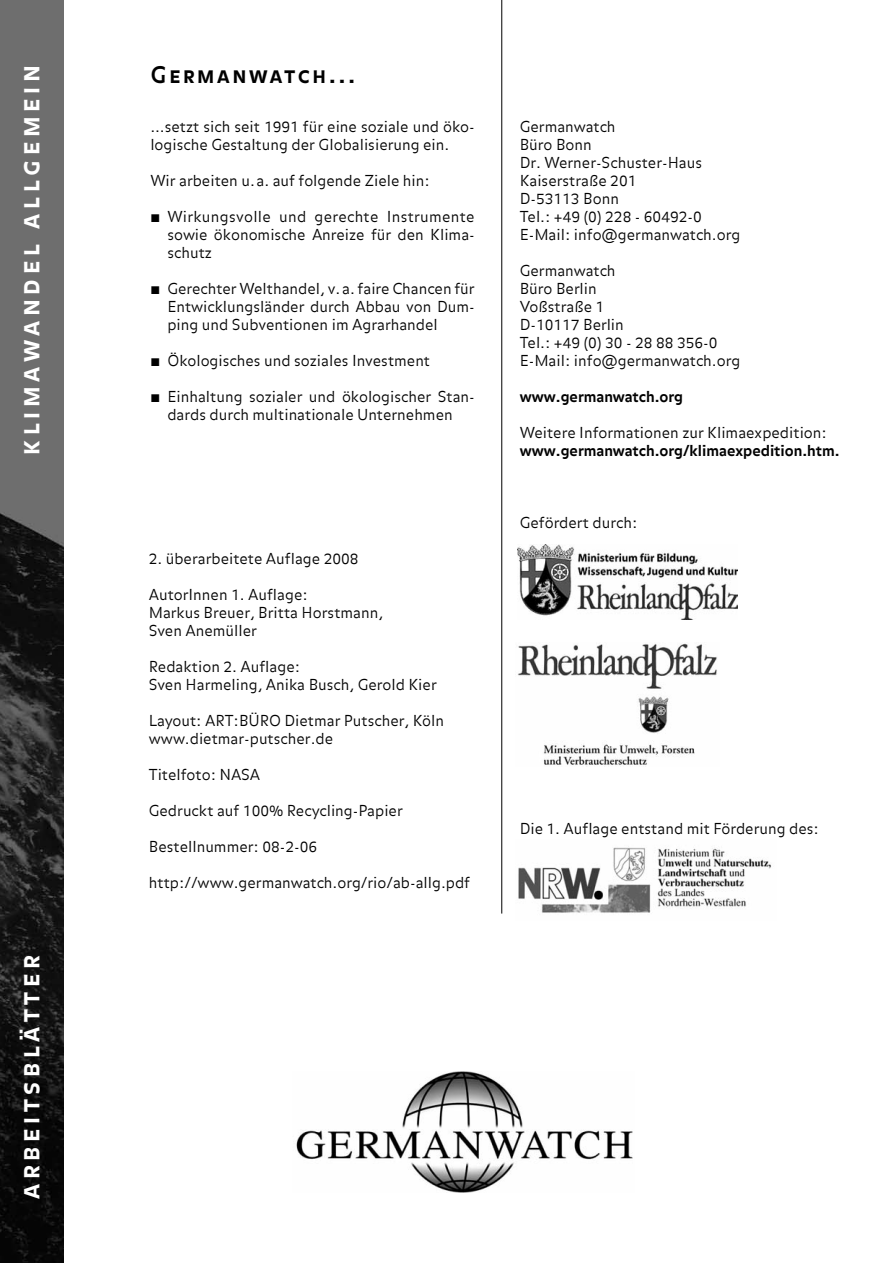
<style>
.page{position:relative;width:893px;height:1263px;background:#fff}
.page>*{position:absolute;margin:0;border:0;box-sizing:border-box;transform-origin:0 0}
.t1{font:27px "Balance Bold Caps";letter-spacing:.175em;color:#fff}
.t2{font:22.5px "Balance Bold Caps";letter-spacing:.115em;color:#000}
.t3{font:300 15px/18px "Balance";color:#000}
.t4{font:700 15px "Balance";color:#000}
</style>
<div class="page">
<img style="left:0;top:0;width:64px;height:1263px">
<img style="left:296px;top:1071px;width:337px;height:121px">
<img style="left:518px;top:545px;width:220px;height:74px">
<img style="left:518px;top:643px;width:199px;height:124px">
<img style="left:518px;top:846px;width:253px;height:67px">
<hr style="left:501px;top:0;width:1px;height:913px;background:#000">
<h1 class="t1" style="left:15px;top:455px;width:391px;rotate:-90deg">klimawandel allgemein</h1>
<h1 class="t1" style="left:15px;top:1199px;width:245px;rotate:-90deg">arbeitsblätter</h1>
<h2 class="t2" style="left:150px;top:62px;width:207px">Germanwatch...</h2>
<p class="t3" style="left:150px;top:117px;width:326px">...setzt sich seit 1991 für eine soziale und öko&shy;logische Gestaltung der Globalisierung ein.</p>
<p class="t3" style="left:150px;top:171px;width:281px">Wir arbeiten u. a. auf folgende Ziele hin:</p>
<p class="t3" style="left:167px;top:207px;width:309px;text-align:justify;text-indent:-17px">≈ Wirkungsvolle und gerechte Instrumente sowie ökonomische Anreize für den Klima&shy;schutz</p>
<p class="t3" style="left:167px;top:279px;width:309px;text-align:justify;text-indent:-17px">≈ Gerechter Welthandel, v. a. faire Chancen für Entwicklungsländer durch Abbau von Dum&shy;ping und Subventionen im Agrarhandel</p>
<p class="t3" style="left:150px;top:351px;width:281px">≈ Ökologisches und soziales Investment</p>
<p class="t3" style="left:150px;top:387px;width:326px;text-align:center">≈ Einhaltung sozialer und ökologischer Stan&shy;dards durch multinationale Unternehmen</p>
<p class="t3" style="left:149px;top:549px;width:211px">2. überarbeitete Auflage 2008</p>
<p class="t3" style="left:149px;top:585px;width:236px">AutorInnen 1. Auflage:<br>Markus Breuer, Britta Horstmann,<br>Sven Anemüller</p>
<p class="t3" style="left:149px;top:657px;width:289px">Redaktion 2. Auflage:<br>Sven Harmeling, Anika Busch, Gerold Kier</p>
<p class="t3" style="left:149px;top:711px;width:297px">Layout: ART:BÜRO Dietmar Putscher, Köln www.dietmar-putscher.de</p>
<p class="t3" style="left:149px;top:765px;width:113px">Titelfoto: NASA</p>
<p class="t3" style="left:149px;top:801px;width:255px">Gedruckt auf 100% Recycling-Papier</p>
<p class="t3" style="left:149px;top:837px;width:170px">Bestellnummer: 08-2-06</p>
<p class="t3" style="left:149px;top:873px;width:323px">http://www.germanwatch.org/rio/ab-allg.pdf</p>
<p class="t3" style="left:520px;top:117px;width:222px">Germanwatch<br>Büro Bonn<br>Dr. Werner-Schuster-Haus<br>Kaiserstraße 201<br>D-53113 Bonn<br>Tel.: +49 (0) 228 - 60492-0<br>E-Mail: info@germanwatch.org</p>
<p class="t3" style="left:520px;top:261px;width:222px">Germanwatch<br>Büro Berlin<br>Voßstraße 1<br>D-10117 Berlin<br>Tel.: +49 (0) 30 - 28 88 356-0<br>E-Mail: info@germanwatch.org</p>
<p class="t4" style="left:520px;top:388px;width:165px">www.germanwatch.org</p>
<p class="t3" style="left:520px;top:423px;width:309px">Weitere Informationen zur Klimaexpedition:</p>
<p class="t4" style="left:520px;top:442px;width:321px">www.germanwatch.org/klimaexpedition.htm.</p>
<p class="t3" style="left:520px;top:513px;width:119px">Gefördert durch:</p>
<p class="t3" style="left:520px;top:819px;width:301px">Die 1. Auflage entstand mit Förderung des:</p>
</div>
